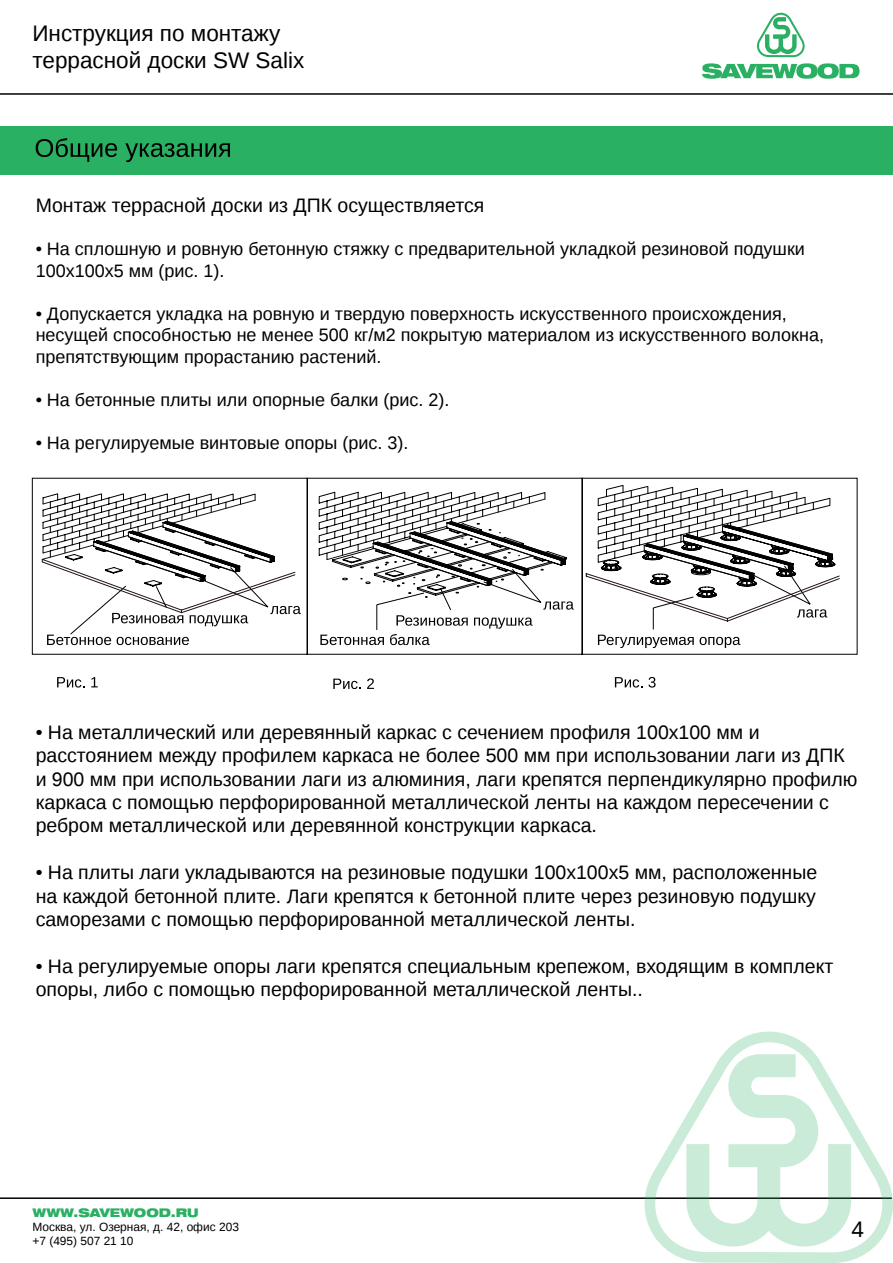
<style>
.page{position:relative;width:893px;height:1263px;background:#fff}
.page>*{position:absolute;margin:0;border:0;box-sizing:border-box;transform-origin:0 0}
.t1{font:22.5px/27px "Liberation Sans";color:#000}
.t2{font:19.5px/23.4px "Liberation Sans";color:#000}
.t3{font:18px/21.6px "Liberation Sans";color:#000}
.t4{font:11.85px/14.2px "Liberation Sans";color:#000}
.t5{font:900 expanded 11.85px "Helvetica 93";color:#2ab062}
</style>
<div class="page">
<svg style="left:757px;top:12px;width:48px;height:45px"></svg>
<svg style="left:702px;top:63px;width:157px;height:16px"></svg>
<div style="left:0;top:126px;width:893px;height:48px;background:#2ab062"></div>
<hr style="left:0;top:93px;width:893px;height:2px;background:#000">
<hr style="left:0;top:1197px;width:892px;height:2px;background:#000">
<svg style="left:642px;top:1031px;width:251px;height:232px"></svg>
<svg style="left:36px;top:138px;width:81px;height:24px"></svg>
<svg style="left:125px;top:143px;width:105px;height:19px"></svg>
<svg style="left:57px;top:677px;width:28px;height:10px"></svg>
<svg style="left:91px;top:677px;width:7px;height:10px"></svg>
<svg style="left:333px;top:679px;width:28px;height:10px"></svg>
<svg style="left:367px;top:678px;width:7px;height:11px"></svg>
<svg style="left:615px;top:677px;width:27px;height:10px"></svg>
<svg style="left:648px;top:677px;width:8px;height:10px"></svg>
<svg style="left:32px;top:478px;width:825px;height:177px"></svg>
<svg style="left:42px;top:485px;width:798px;height:163px"></svg>
<p class="t1" style="left:32px;top:20px;width:273px">Инструкция по монтажу террасной доски SW Salix</p>
<p class="t2" style="left:36px;top:194px;width:450px">Монтаж террасной доски из ДПК осуществляется</p>
<p class="t3" style="left:36px;top:239px;width:771px">• На сплошную и ровную бетонную стяжку с предварительной укладкой резиновой подушки<br>100х100х5 мм (рис. 1).</p>
<p class="t3" style="left:36px;top:304px;width:790px">• Допускается укладка на ровную и твердую поверхность искусственного происхождения, несущей способностью не менее 500 кг/м2 покрытую материалом из искусственного волокна, препятствующим прорастанию растений.</p>
<p class="t3" style="left:36px;top:390px;width:415px">• На бетонные плиты или опорные балки (рис. 2).</p>
<p class="t3" style="left:36px;top:433px;width:374px">• На регулируемые винтовые опоры (рис. 3).</p>
<p class="t2" style="left:36px;top:721px;width:823px">• На металлический или деревянный каркас с сечением профиля 100х100 мм и расстоянием между профилем каркаса не более 500 мм при использовании лаги из ДПК и 900 мм при использовании лаги из алюминия, лаги крепятся перпендикулярно профилю каркаса с помощью перфорированной металлической ленты на каждом пересечении с ребром металлической или деревянной конструкции каркаса.</p>
<p class="t2" style="left:36px;top:862px;width:783px;text-align:justify">• На плиты лаги укладываются на резиновые подушки 100х100х5 мм, расположенные на каждой бетонной плите. Лаги крепятся к бетонной плите через резиновую подушку саморезами с помощью перфорированной металлической ленты.</p>
<p class="t2" style="left:36px;top:955px;width:799px">• На регулируемые опоры лаги крепятся специальным крепежом, входящим в комплект опоры, либо с помощью перфорированной металлической ленты..</p>
<p class="t5" style="left:32px;top:1205px;width:168px">WWW.SAVEWOOD.RU</p>
<p class="t4" style="left:32px;top:1220px;width:208px">Москва, ул. Озерная, д. 42, офис 203 +7 (495) 507 21 10</p>
<p class="t1" style="left:851px;top:1217px;width:14px">4</p>
</div>
